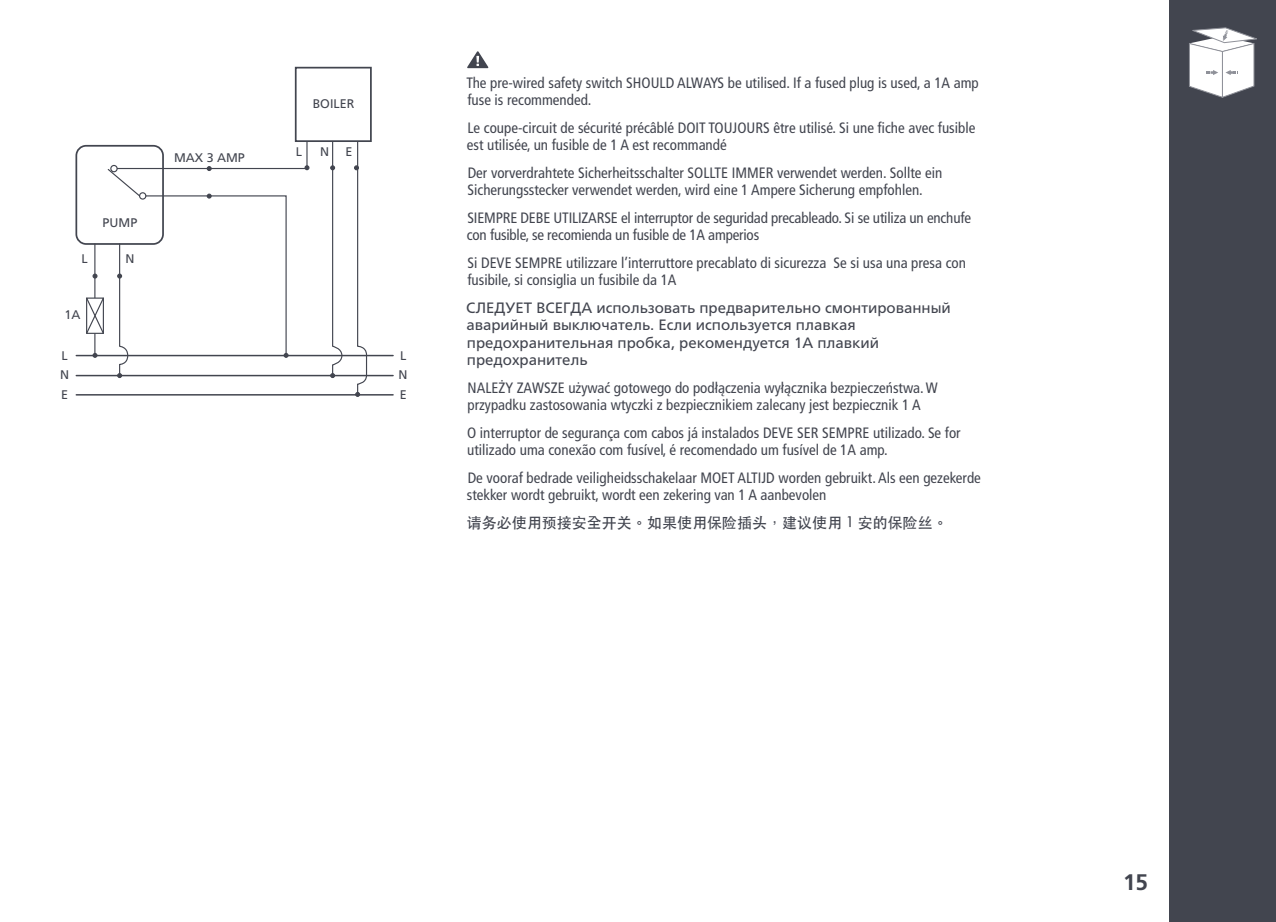
<style>
.page{position:relative;width:1276px;height:922px;background:#fff}
.page>*{position:absolute;margin:0;border:0;box-sizing:border-box;transform-origin:0 0}
.t1{font:700 22.5px "Frutiger LT Pro";color:#42454f}
.t2{font:condensed 15px/17.5px "Frutiger LT Pro";color:#42454f}
.t3{font:15px/17.5px "Frutiger LTCYR";color:#42454f}
.t4{font:500 15px "ST Heiti TC";color:#42454f}
.t5{font:12.5px "Frutiger LT Pro";color:#42454f}
</style>
<div class="page">
<div style="left:1169px;top:0;width:107px;height:921px;background:#42454f"></div>
<svg style="left:1189px;top:27px;width:68px;height:71px"></svg>
<hr style="left:76px;top:355px;width:317px;height:1px;background:#42454f">
<hr style="left:76px;top:375px;width:317px;height:1px;background:#42454f">
<hr style="left:76px;top:394px;width:317px;height:1px;background:#42454f">
<svg style="left:85px;top:134px;width:224px;height:244px"></svg>
<div style="left:75px;top:145px;width:89px;height:100px;border:2px solid #42454f;border-radius:10px"></div>
<svg style="left:330px;top:142px;width:13px;height:236px"></svg>
<svg style="left:354px;top:142px;width:14px;height:255px"></svg>
<div style="left:295px;top:67px;width:77px;height:75px;background:#fff;border:2px solid #42454f"></div>
<svg style="left:467px;top:51px;width:21px;height:17px"></svg>
<p class="t5" style="left:81px;top:251px;width:8px">L</p>
<p class="t5" style="left:103px;top:215px;width:36px">PUMP</p>
<p class="t5" style="left:126px;top:251px;width:11px">N</p>
<p class="t5" style="left:65px;top:307px;width:17px">1A</p>
<p class="t5" style="left:174px;top:150px;width:72px">MAX 3 AMP</p>
<p class="t5" style="left:313px;top:96px;width:43px">BOILER</p>
<p class="t5" style="left:296px;top:145px;width:8px">L</p>
<p class="t5" style="left:320px;top:145px;width:11px">N</p>
<p class="t5" style="left:346px;top:145px;width:8px">E</p>
<p class="t5" style="left:62px;top:348px;width:8px">L</p>
<p class="t5" style="left:400px;top:348px;width:8px">L</p>
<p class="t5" style="left:60px;top:367px;width:11px">N</p>
<p class="t5" style="left:399px;top:367px;width:11px">N</p>
<p class="t5" style="left:61px;top:387px;width:8px">E</p>
<p class="t5" style="left:400px;top:387px;width:8px">E</p>
<p class="t2" style="left:466px;top:74px;width:514px">The pre-wired safety switch SHOULD ALWAYS be utilised. If a fused plug is used, a 1A amp fuse is recommended.</p>
<p class="t2" style="left:467px;top:119px;width:510px">Le coupe-circuit de sécurité précâblé DOIT TOUJOURS être utilisé. Si une fiche avec fusible est utilisée, un fusible de 1 A est recommandé</p>
<p class="t2" style="left:467px;top:164px;width:476px">Der vorverdrahtete Sicherheitsschalter SOLLTE IMMER verwendet werden. Sollte ein<br>Sicherungsstecker verwendet werden, wird eine 1 Ampere Sicherung empfohlen.</p>
<p class="t2" style="left:467px;top:209px;width:506px">SIEMPRE DEBE UTILIZARSE el interruptor de seguridad precableado. Si se utiliza un enchufe con fusible, se recomienda un fusible de 1A amperios</p>
<p class="t2" style="left:467px;top:254px;width:500px">Si DEVE SEMPRE utilizzare l’interruttore precablato di sicurezza Se si usa una presa con fusibile, si consiglia un fusibile da 1A</p>
<p class="t3" style="left:466px;top:299px;width:486px">СЛЕДУЕТ ВСЕГДА использовать предварительно смонтированный аварийный выключатель. Если используется плавкая предохранительная пробка, рекомендуется 1А плавкий предохранитель</p>
<p class="t2" style="left:467px;top:379px;width:472px">NALEŻY ZAWSZE używać gotowego do podłączenia wyłącznika bezpieczeństwa. W przypadku zastosowania wtyczki z bezpiecznikiem zalecany jest bezpiecznik 1 A</p>
<p class="t2" style="left:467px;top:424px;width:495px">O interruptor de segurança com cabos já instalados DEVE SER SEMPRE utilizado. Se for utilizado uma conexão com fusível, é recomendado um fusível de 1A amp.</p>
<p class="t2" style="left:467px;top:469px;width:515px">De vooraf bedrade veiligheidsschakelaar MOET ALTIJD worden gebruikt. Als een gezekerde stekker wordt gebruikt, wordt een zekering van 1 A aanbevolen</p>
<p class="t4" style="left:467px;top:514px;width:482px">请务必使用预接安全开关。如果使用保险插头，建议使用 1 安的保险丝。</p>
<h1 class="t1" style="left:1123px;top:868px;width:27px">15</h1>
</div>
